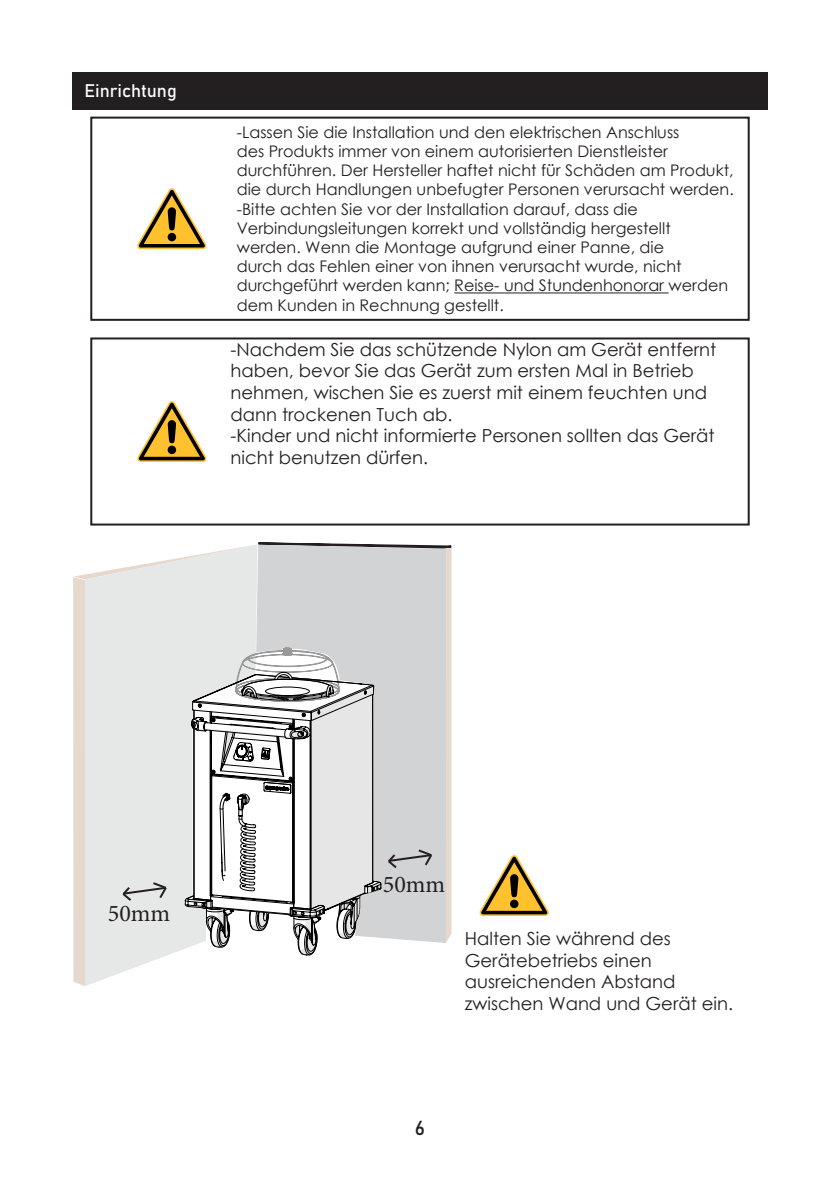
<style>
.page{position:relative;width:840px;height:1191px;background:#fff}
.page>*{position:absolute;margin:0;border:0;box-sizing:border-box;transform-origin:0 0}
.t1{font:24px "Minion Pro";color:#231f20}
.t2{font:20px "Bahnschrift";color:#231f20}
.t3{font:18px/21.6px "Century Gothic";color:#231f20}
.No_Content_Header{font:18px "Bahnschrift";color:#fff}
.t4{font:16px/19.2px "Century Gothic";color:#231f20}
</style>
<div class="page">
<div style="left:72px;top:72px;width:695px;height:38px;background:#231f20"></div>
<svg style="left:137px;top:401px;width:69px;height:61px"></svg>
<div style="left:90px;top:337px;width:659px;height:188px;border:2px solid #231f20"></div>
<hr style="left:454px;top:292px;width:214px;height:1px;background:#231f20">
<svg style="left:137px;top:188px;width:69px;height:61px"></svg>
<div style="left:90px;top:117px;width:659px;height:204px;border:2px solid #231f20"></div>
<svg style="left:73px;top:542px;width:475px;height:444px"></svg>
<p class="No_Content_Header" style="left:84px;top:77px;width:94px">Einrichtung</p>
<p class="t4" style="left:236px;top:122px;width:498px">-Lassen Sie die Installation und den elektrischen Anschluss<br>des Produkts immer von einem autorisierten Dienstleister durchführen. Der Hersteller haftet nicht für Schäden am Produkt, die durch Handlungen unbefugter Personen verursacht werden.</p>
<p class="t4" style="left:236px;top:199px;width:492px">-Bitte achten Sie vor der Installation darauf, dass die Verbindungsleitungen korrekt und vollständig hergestellt werden. Wenn die Montage aufgrund einer Panne, die<br>durch das Fehlen einer von ihnen verursacht wurde, nicht durchgeführt werden kann; Reise- und Stundenhonorar werden dem Kunden in Rechnung gestellt.</p>
<p class="t3" style="left:230px;top:338px;width:487px">-Nachdem Sie das schützende Nylon am Gerät entfernt haben, bevor Sie das Gerät zum ersten Mal in Betrieb nehmen, wischen Sie es zuerst mit einem feuchten und dann trockenen Tuch ab.</p>
<p class="t3" style="left:230px;top:425px;width:485px">-Kinder und nicht informierte Personen sollten das Gerät nicht benutzen dürfen.</p>
<p class="t1" style="left:108px;top:897px;width:64px">50mm</p>
<p class="t1" style="left:382px;top:868px;width:64px">50mm</p>
<p class="t3" style="left:464px;top:927px;width:267px">Halten Sie während des<br>Gerätebetriebs einen ausreichenden Abstand zwischen Wand und Gerät ein.</p>
<p class="t2" style="left:414px;top:1112px;width:12px">6</p>
</div>
